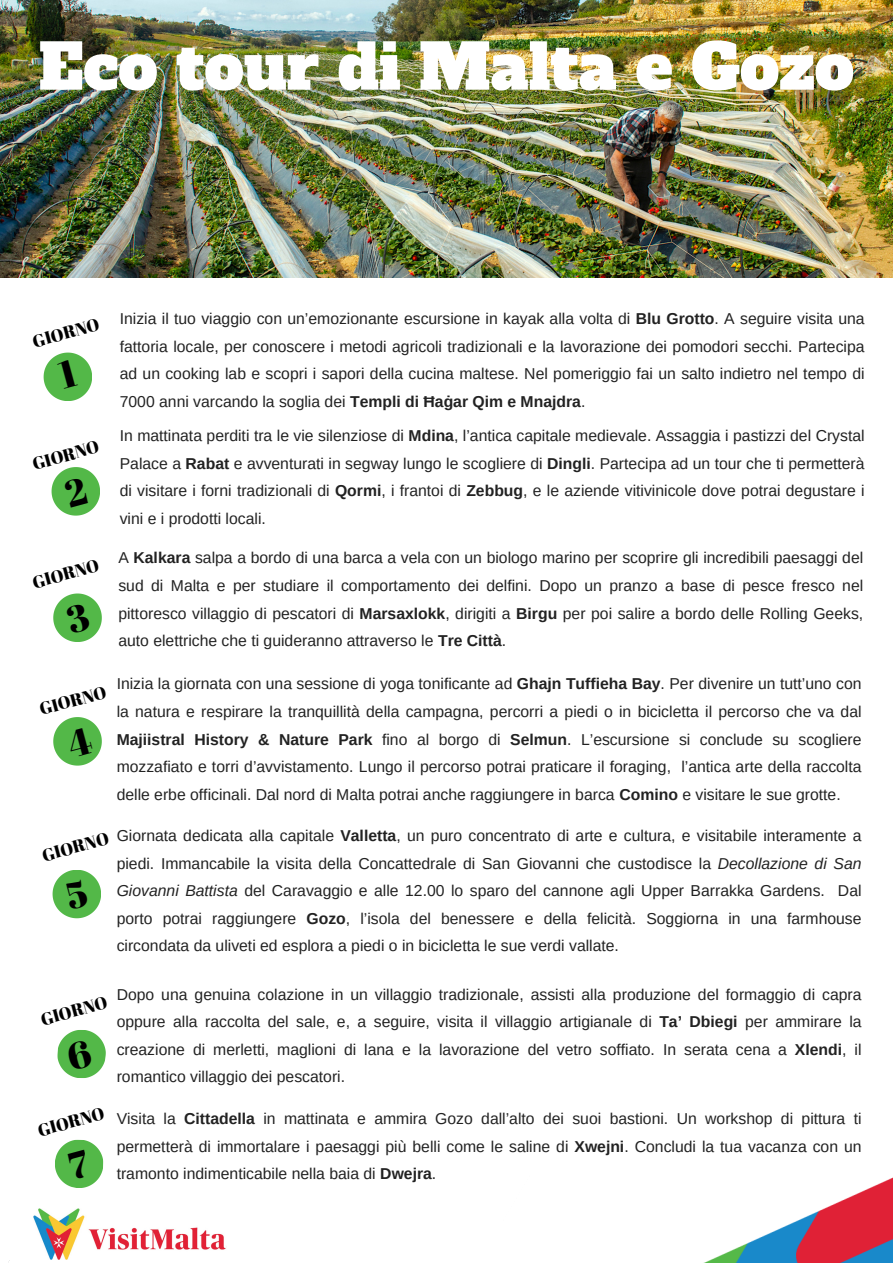
<style>
.page{position:relative;width:893px;height:1263px;background:#fff}
.page>*{position:absolute;margin:0;border:0;box-sizing:border-box;transform-origin:0 0}
.t1{font:62.25px "Alfa Slab One";color:#fff}
.t2{font:17.25px "Abril Fatface";color:#000}
.t3{font:15.75px/27.6px "Arimo";color:#222;text-align:justify}
.s1{font-weight:700}
.s2{font-style:italic}
</style>
<div class="page">
<img style="left:0;top:0;width:893px;height:278px">
<img style="left:33px;top:1209px;width:193px;height:50px">
<img style="left:703px;top:1177px;width:190px;height:86px">
<svg style="left:44px;top:353px;width:48px;height:48px"></svg>
<svg style="left:52px;top:467px;width:48px;height:49px"></svg>
<svg style="left:53px;top:593px;width:49px;height:49px"></svg>
<svg style="left:53px;top:717px;width:49px;height:49px"></svg>
<svg style="left:53px;top:870px;width:48px;height:48px"></svg>
<svg style="left:57px;top:1030px;width:49px;height:48px"></svg>
<svg style="left:55px;top:1139px;width:48px;height:49px"></svg>
<p class="t1" style="left:39px;top:25px;width:816px">Eco tour di Malta e Gozo</p>
<p class="t2" style="left:30px;top:330px;width:70px;rotate:-15deg">GIORNO</p>
<p class="t2" style="left:30px;top:452px;width:70px;rotate:-15deg">GIORNO</p>
<p class="t3" style="left:120px;top:305px;width:746px">Inizia il tuo viaggio con un’emozionante escursione in kayak alla volta di <span class="s1">Blu Grotto</span>. A seguire visita una fattoria locale, per conoscere i metodi agricoli tradizionali e la lavorazione dei pomodori secchi. Partecipa ad un cooking lab e scopri i sapori della cucina maltese. Nel pomeriggio fai un salto indietro nel tempo di 7000 anni varcando la soglia dei <span class="s1">Templi di Ħaġar Qim e Mnajdra</span>.</p>
<p class="t3" style="left:120px;top:422px;width:746px">In mattinata perditi tra le vie silenziose di <span class="s1">Mdina</span>, l’antica capitale medievale. Assaggia i pastizzi del Crystal Palace a <span class="s1">Rabat</span> e avventurati in segway lungo le scogliere di <span class="s1">Dingli</span>. Partecipa ad un tour che ti permetterà di visitare i forni tradizionali di <span class="s1">Qormi</span>, i frantoi di <span class="s1">Zebbug</span>, e le aziende vitivinicole dove potrai degustare i vini e i prodotti locali.</p>
<p class="t3" style="left:118px;top:544px;width:746px">A <span class="s1">Kalkara</span> salpa a bordo di una barca a vela con un biologo marino per scoprire gli incredibili paesaggi del sud di Malta e per studiare il comportamento dei delfini. Dopo un pranzo a base di pesce fresco nel pittoresco villaggio di pescatori di <span class="s1">Marsaxlokk</span>, dirigiti a <span class="s1">Birgu</span> per poi salire a bordo delle Rolling Geeks, auto elettriche che ti guideranno attraverso le <span class="s1">Tre Città</span>.</p>
<h2 class="t3" style="left:117px;top:670px;width:746px">Inizia la giornata con una sessione di yoga tonificante ad <span class="s1">Ghajn Tuffieha Bay</span>. Per divenire un tutt’uno con la natura e respirare la tranquillità della campagna, percorri a piedi o in bicicletta il percorso che va dal <span class="s1">Majiistral History &amp; Nature Park</span> fino al borgo di <span class="s1">Selmun</span>. L’escursione si conclude su scogliere mozzafiato e torri d’avvistamento. Lungo il percorso potrai praticare il foraging, l’antica arte della raccolta delle erbe officinali. Dal nord di Malta potrai anche raggiungere in barca <span class="s1">Comino</span> e visitare le sue grotte.</h2>
<p class="t3" style="left:117px;top:822px;width:746px">Giornata dedicata alla capitale <span class="s1">Valletta</span>, un puro concentrato di arte e cultura, e visitabile interamente a piedi. Immancabile la visita della Concattedrale di San Giovanni che custodisce la <span class="s2">Decollazione di San Giovanni Battista</span> del Caravaggio e alle 12.00 lo sparo del cannone agli Upper Barrakka Gardens. Dal porto potrai raggiungere <span class="s1">Gozo</span>, l’isola del benessere e della felicità. Soggiorna in una farmhouse circondata da uliveti ed esplora a piedi o in bicicletta le sue verdi vallate.</p>
<p class="t3" style="left:117px;top:980px;width:746px">Dopo una genuina colazione in un villaggio tradizionale, assisti alla produzione del formaggio di capra oppure alla raccolta del sale, e, a seguire, visita il villaggio artigianale di <span class="s1">Ta’ Dbiegi</span> per ammirare la creazione di merletti, maglioni di lana e la lavorazione del vetro soffiato. In serata cena a <span class="s1">Xlendi</span>, il romantico villaggio dei pescatori.</p>
<p class="t2" style="left:30px;top:571px;width:70px;rotate:-15deg">GIORNO</p>
<h2 class="t2" style="left:37px;top:697px;width:70px;rotate:-15deg">GIORNO</h2>
<h2 class="t2" style="left:39px;top:844px;width:70px;rotate:-15deg">GIORNO</h2>
<h2 class="t2" style="left:38px;top:1008px;width:70px;rotate:-15deg">GIORNO</h2>
<p class="t2" style="left:35px;top:1119px;width:70px;rotate:-15deg">GIORNO</p>
<p class="t3" style="left:117px;top:1105px;width:746px">Visita la <span class="s1">Cittadella</span> in mattinata e ammira Gozo dall’alto dei suoi bastioni. Un workshop di pittura ti permetterà di immortalare i paesaggi più belli come le saline di <span class="s1">Xwejni</span>. Concludi la tua vacanza con un tramonto indimenticabile nella baia di <span class="s1">Dwejra</span>.</p>
</div>
